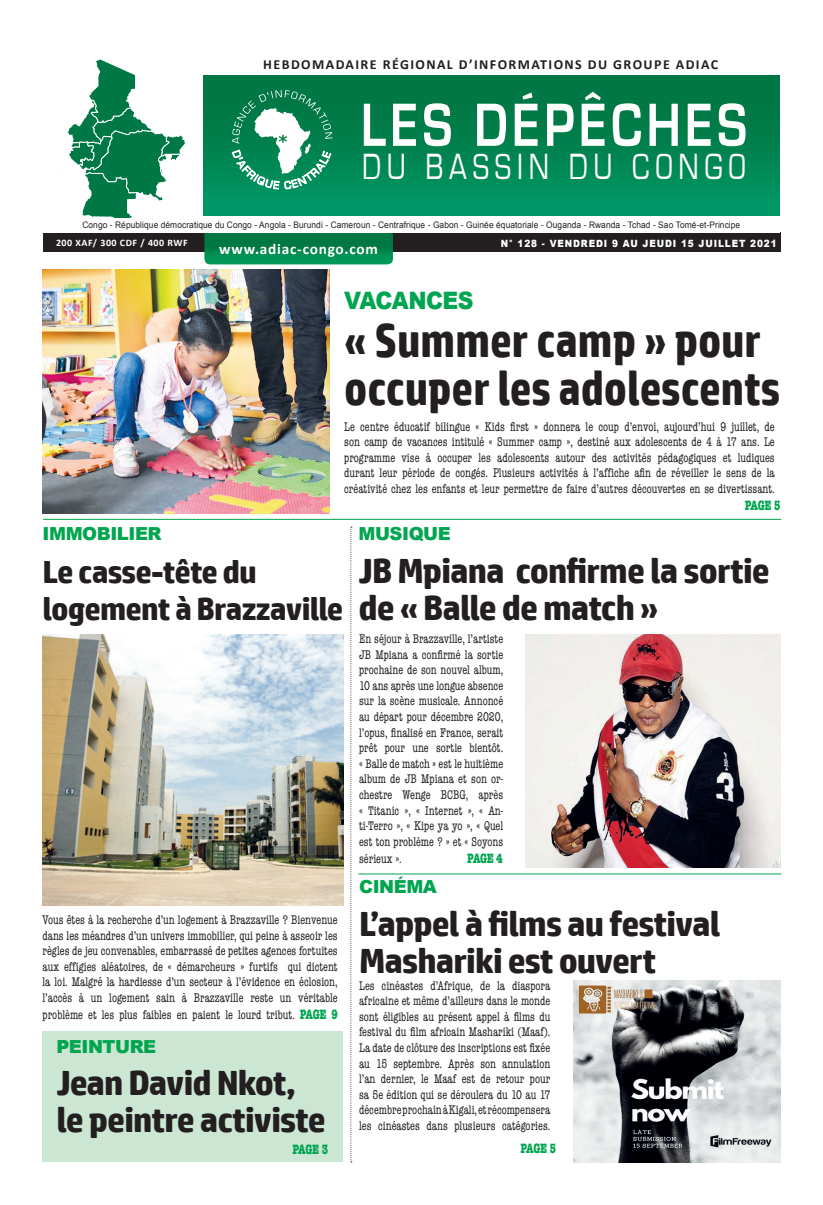
<style>
.page{position:relative;width:823px;height:1205px;background:#fff}
.page>*{position:absolute;margin:0;border:0;box-sizing:border-box;transform-origin:0 0}
._3__EDITO_TEXTE{font:700 48px/48px "HP Simplified";color:#231f20;scale:.9 1}
.t1{font:37.6px "Eurostile";letter-spacing:.2em;color:#fff;scale:.77 1}
._3__EDITO_TEXTE-2{font:700 35px/37px "HP Simplified";letter-spacing:-.025em;color:#231f20}
._3__EDITO_TEXTE-3{font:700 32px "HP Simplified";letter-spacing:-.025em;color:#231f20}
._3__EDITO_TEXTE-4{font:900 24px "Arial";letter-spacing:-.025em;color:#00a54f;scale:.91 1}
._3__EDITO_TEXTE-5{font:900 18px "Arial";letter-spacing:-.025em;color:#00a54f}
.t2{font:700 15.1px "Calibri";letter-spacing:.05em;color:#fff}
._3__EDITO_TEXTE-6{font:700 condensed 14px "American Typewriter";letter-spacing:-.025em;color:#00a54f;scale:.9 1}
.t3{font:700 13.9px "Calibri";letter-spacing:.1em;color:#231f20}
._3__EDITO_TEXTE-7{font:condensed 13px/15.6px "American Typewriter";color:#231f20;text-align:justify;scale:.9 1}
.t4{font:700 10.9px "Calibri";color:#231f20;scale:.91 1}
.t5{font:900 10px "Arial";letter-spacing:.1em;color:#fff;scale:.89 1}
.t6{font:700 9.9px "Calibri";letter-spacing:.05em;color:#fff}
.t7{font:9px "Arial";letter-spacing:.01em;color:#231f20;scale:.93 1}
.s1{font-size:35px}
.s2{font-weight:700;font-size:14px;color:#00a54f}
</style>
<div class="page">
<div style="left:204px;top:76px;width:574px;height:140px;background:linear-gradient(to bottom,#01713e,#009765)"></div>
<div style="left:43px;top:232px;width:737px;height:20px;background:#231f20"></div>
<svg style="left:204px;top:232px;width:189px;height:32px"></svg>
<svg style="left:231px;top:90px;width:101px;height:100px"></svg>
<svg style="left:363px;top:104px;width:22px;height:42px"></svg>
<svg style="left:393px;top:104px;width:22px;height:42px"></svg>
<svg style="left:423px;top:103px;width:27px;height:43px"></svg>
<svg style="left:477px;top:104px;width:28px;height:42px"></svg>
<svg style="left:514px;top:92px;width:23px;height:54px"></svg>
<svg style="left:546px;top:104px;width:27px;height:42px"></svg>
<svg style="left:581px;top:92px;width:23px;height:54px"></svg>
<svg style="left:612px;top:103px;width:28px;height:43px"></svg>
<svg style="left:649px;top:104px;width:28px;height:42px"></svg>
<svg style="left:687px;top:104px;width:23px;height:42px"></svg>
<svg style="left:718px;top:103px;width:27px;height:43px"></svg>
<svg style="left:60px;top:59px;width:126px;height:159px"></svg>
<div style="left:43px;top:1031px;width:300px;height:131px;background:#cbe6d3"></div>
<hr style="left:43px;top:519px;width:737px;height:1px;background:#00a54f">
<img style="left:43px;top:634px;width:300px;height:272px">
<img style="left:525px;top:634px;width:255px;height:233px">
<hr style="left:358px;top:873px;width:422px;height:1px;background:#00a54f">
<img style="left:573px;top:980px;width:207px;height:182px">
<svg style="left:350px;top:527px;width:1px;height:635px"></svg>
<img style="left:42px;top:269px;width:287px;height:244px">
<p class="t3" style="left:263px;top:55px;width:456px">HEBDOMADAIRE RÉGIONAL D’INFORMATIONS DU GROUPE ADIAC</p>
<h2 class="t1" style="left:362px;top:146px;width:499px">DU BASSIN DU CONGO</h2>
<p class="t4" style="left:59px;top:218px;width:771px">Congo - République démocratique du Congo - Angola - Burundi - Cameroun - Centrafrique - Gabon - Guinée équatoriale - Ouganda - Rwanda - Tchad - Sao Tomé-et-Principe</p>
<p class="t7" style="left:82px;top:219px;width:708px">Congo - République démocratique du Congo - Angola - Burundi - Cameroun - Centrafrique - Gabon - Guinée équatoriale - Ouganda - Rwanda - Tchad - Sao Tomé-et-Principe</p>
<p class="t6" style="left:56px;top:236px;width:133px">200 XAF/ 300 CDF / 400 RWF</p>
<p class="t5" style="left:500px;top:236px;width:311px">N° 128 - VENDREDI 9 AU JEUDI 15 JUILLET 2021</p>
<p class="t2" style="left:219px;top:239px;width:160px">www.adiac-congo.com</p>
<p class="_3__EDITO_TEXTE-4" style="left:344px;top:282px;width:143px">VACANCES</p>
<p class="_3__EDITO_TEXTE" style="left:344px;top:316px;width:486px">« Summer camp » pour occuper les adolescents</p>
<p class="_3__EDITO_TEXTE-7" style="left:344px;top:418px;width:479px">Le centre éducatif bilingue « Kids first » donnera le coup d’envoi, aujourd’hui 9 juillet, de son camp de vacances intitulé « Summer camp », destiné aux adolescents de 4 à 17 ans. Le programme vise à occuper les adolescents autour des activités pédagogiques et ludiques durant leur période de congés. Plusieurs activités à l’affiche afin de réveiller le sens de la créativité chez les enfants et leur permettre de faire d’autres découvertes en se divertissant.</p>
<p class="_3__EDITO_TEXTE-6" style="left:744px;top:494px;width:41px">PAGE 5</p>
<p class="_3__EDITO_TEXTE-5" style="left:43px;top:521px;width:120px">IMMOBILIER</p>
<p class="_3__EDITO_TEXTE-3" style="left:43px;top:551px;width:216px">Le casse-tête du</p>
<p class="_3__EDITO_TEXTE-5" style="left:358px;top:521px;width:94px">MUSIQUE</p>
<p class="_3__EDITO_TEXTE-2" style="left:358px;top:552px;width:413px">JB Mpiana confirme la sortie</p>
<p class="_3__EDITO_TEXTE-3" style="left:43px;top:588px;width:617px">logement à Brazzaville <span class="s1">de « Balle de match »</span></p>
<p class="_3__EDITO_TEXTE-7" style="left:359px;top:630px;width:161px">En séjour à Brazzaville, l’artiste JB Mpiana a confirmé la sortie prochaine de son nouvel album, 10 ans après une longue absence sur la scène musicale. Annoncé au départ pour décembre 2020, l’opus, finalisé en France, serait prêt pour une sortie bientôt. « Balle de match » est le huitième album de JB Mpiana et son or&shy;chestre Wenge BCBG, après « Titanic », « Internet », « An&shy;ti-Terro », « Kipe ya yo », « Quel est ton problème ? » et « Soyons</p>
<p class="_3__EDITO_TEXTE-7" style="left:359px;top:850px;width:49px">sérieux ».</p>
<p class="_3__EDITO_TEXTE-6" style="left:467px;top:847px;width:41px">PAGE 4</p>
<p class="_3__EDITO_TEXTE-5" style="left:359px;top:873px;width:79px">CINÉMA</p>
<p class="_3__EDITO_TEXTE-2" style="left:359px;top:905px;width:363px">L’appel à films au festival<br>Mashariki est ouvert</p>
<p class="_3__EDITO_TEXTE-7" style="left:359px;top:977px;width:214px">Les cinéastes d’Afrique, de la diaspora africaine et même d’ailleurs dans le monde sont éligibles au présent appel à films du festival du film africain Mashariki (Maaf).<br>La date de clôture des inscriptions est fixée au 15 septembre. Après son annulation l’an dernier, le Maaf est de retour pour sa 5e édition qui se déroulera du 10 au 17 décembre prochain à Kigali, et récompensera les cinéastes dans plusieurs catégories.</p>
<p class="_3__EDITO_TEXTE-6" style="left:292px;top:1137px;width:41px">PAGE 3</p>
<p class="_3__EDITO_TEXTE-6" style="left:520px;top:1137px;width:41px">PAGE 5</p>
<p class="_3__EDITO_TEXTE-7" style="left:43px;top:911px;width:329px">Vous êtes à la recherche d’un logement à Brazzaville ? Bienvenue dans les méandres d’un univers immobilier, qui peine à asseoir les règles de jeu convenables, embarrassé de petites agences fortuites aux effigies aléatoires, de « démarcheurs » furtifs qui dictent la loi. Malgré la hardiesse d’un secteur à l’évidence en éclosion, l’accès à un logement sain à Brazzaville reste un véritable</p>
<p class="_3__EDITO_TEXTE-7" style="left:43px;top:1006px;width:329px">problème et les plus faibles en paient le lourd tribut. <span class="s2">PAGE 9</span></p>
<p class="_3__EDITO_TEXTE-5" style="left:56px;top:1033px;width:101px">PEINTURE</p>
<p class="_3__EDITO_TEXTE-2" style="left:56px;top:1065px;width:271px">Jean David Nkot, le peintre activiste</p>
</div>
